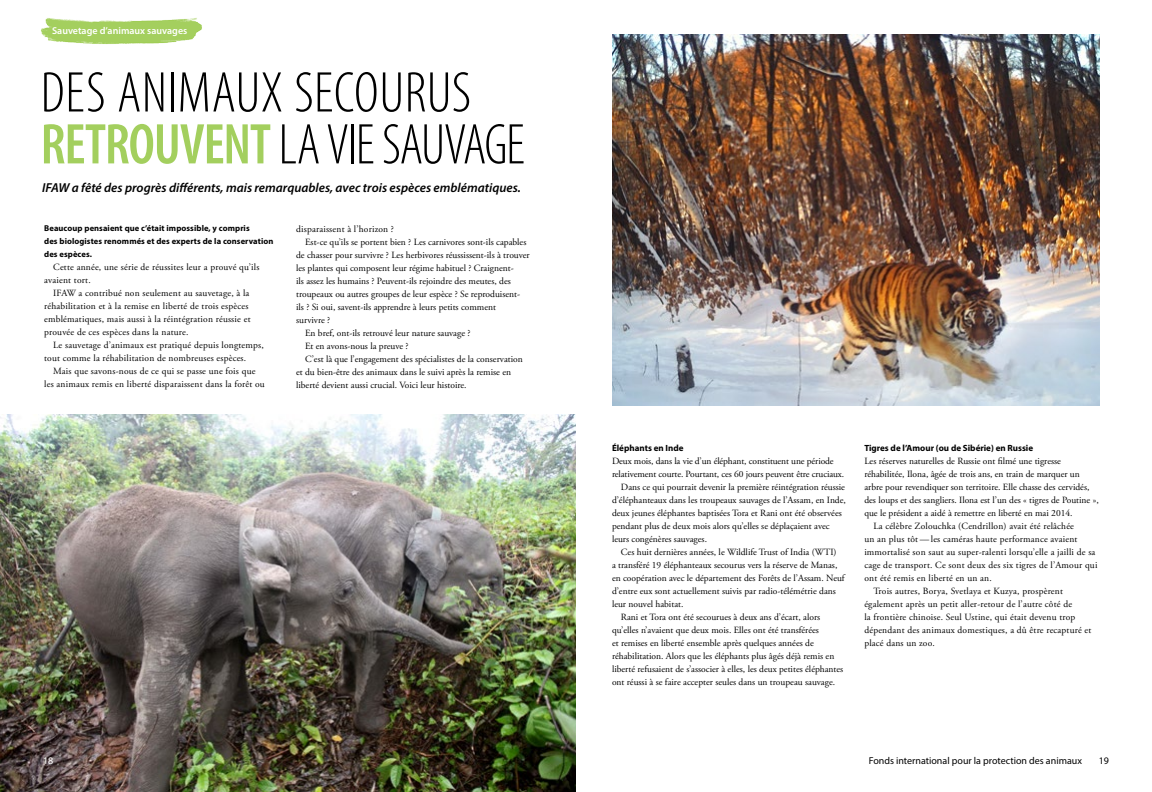
<style>
.page{position:relative;width:1152px;height:792px;background:#fff}
.page>*{position:absolute;margin:0;border:0;box-sizing:border-box;transform-origin:0 0}
.t1{font:300 condensed 57.9px/51.9px "Myriad Pro";color:#000}
.t2{font:italic 600 13px "Myriad Pro";color:#000}
.t3{font:10px "Myriad Pro";color:#000}
.t4{font:600 10px "Myriad Pro";color:#fff}
.t5{font:10px "Myriad Pro";color:#fff}
.t6{font:9.5px "Adobe Garamond Pro";color:#000}
.t7{font:9.5px/13px "Adobe Garamond Pro";letter-spacing:.02em;color:#000}
.t8{font:700 9px "Myriad Pro";color:#000}
.t9{font:700 8.5px/13px "Myriad Pro";letter-spacing:.01em;color:#000}
.s1{font-weight:600;color:#a3cf5e}
</style>
<div class="page">
<img style="left:41px;top:18px;width:161px;height:26px">
<img style="left:0;top:414px;width:576px;height:378px">
<img style="left:612px;top:35px;width:487px;height:370px">
<p class="t4" style="left:52px;top:24px;width:137px">Sauvetage d’animaux sauvages</p>
<h1 class="t1" style="left:41px;top:66px;width:486px">DES ANIMAUX SECOURUS<br><span class="s1">RETROUVENT</span> LA VIE SAUVAGE</h1>
<h2 class="t2" style="left:42px;top:180px;width:480px">IFAW a fêté des progrès différents, mais remarquables, avec trois espèces emblématiques.</h2>
<p class="t9" style="left:44px;top:222px;width:231px">Beaucoup pensaient que c’était impossible, y compris<br>des biologistes renommés et des experts de la conservation des espèces.</p>
<p class="t7" style="left:44px;top:261px;width:217px;text-indent:9px">Cette année, une série de réussites leur a prouvé qu’ils avaient tort.</p>
<p class="t7" style="left:44px;top:287px;width:208px;text-indent:9px">IFAW a contribué non seulement au sauvetage, à la réhabilitation et à la remise en liberté de trois espèces emblématiques, mais aussi à la réintégration réussie et prouvée de ces espèces dans la nature.</p>
<p class="t7" style="left:44px;top:339px;width:221px;text-indent:9px">Le sauvetage d’animaux est pratiqué depuis longtemps, tout comme la réhabilitation de nombreuses espèces.</p>
<p class="t7" style="left:44px;top:365px;width:222px;text-align:center">Mais que savons-nous de ce qui se passe une fois que<br>les animaux remis en liberté disparaissent dans la forêt ou</p>
<p class="t7" style="left:296px;top:223px;width:99px">disparaissent à l’horizon ?</p>
<p class="t6" style="left:305px;top:236px;width:223px">Est-ce qu’ils se portent bien ? Les carnivores sont-ils capables</p>
<p class="t6" style="left:296px;top:249px;width:235px">de chasser pour survivre ? Les herbivores réussissent-ils à trouver</p>
<p class="t6" style="left:296px;top:262px;width:219px">les plantes qui composent leur régime habituel ? Craignent-</p>
<p class="t6" style="left:296px;top:275px;width:216px">ils assez les humains ? Peuvent-ils rejoindre des meutes, des</p>
<p class="t6" style="left:296px;top:288px;width:226px">troupeaux ou autres groupes de leur espèce ? Se reproduisent-</p>
<p class="t6" style="left:296px;top:301px;width:201px">ils ? Si oui, savent-ils apprendre à leurs petits comment</p>
<p class="t6" style="left:296px;top:314px;width:36px">survivre ?</p>
<p class="t6" style="left:305px;top:327px;width:167px">En bref, ont-ils retrouvé leur nature sauvage ?</p>
<p class="t6" style="left:305px;top:340px;width:105px">Et en avons-nous la preuve ?</p>
<p class="t6" style="left:305px;top:353px;width:219px">C’est là que l’engagement des spécialistes de la conservation</p>
<p class="t6" style="left:296px;top:366px;width:217px">et du bien-être des animaux dans le suivi après la remise en</p>
<p class="t6" style="left:296px;top:379px;width:172px">liberté devient aussi crucial. Voici leur histoire.</p>
<p class="t5" style="left:43px;top:754px;width:12px">18</p>
<p class="t8" style="left:612px;top:442px;width:73px">Éléphants en Inde</p>
<p class="t6" style="left:612px;top:455px;width:223px">Deux mois, dans la vie d’un éléphant, constituent une période</p>
<p class="t6" style="left:612px;top:468px;width:234px">relativement courte. Pourtant, ces 60 jours peuvent être cruciaux.</p>
<p class="t6" style="left:621px;top:481px;width:226px">Dans ce qui pourrait devenir la première réintégration réussie</p>
<p class="t6" style="left:612px;top:494px;width:235px">d’éléphanteaux dans les troupeaux sauvages de l’Assam, en Inde,</p>
<p class="t6" style="left:612px;top:507px;width:231px">deux jeunes éléphantes baptisées Tora et Rani ont été observées</p>
<p class="t6" style="left:612px;top:520px;width:219px">pendant plus de deux mois alors qu’elles se déplaçaient avec</p>
<p class="t6" style="left:612px;top:533px;width:97px">leurs congénères sauvages.</p>
<p class="t6" style="left:621px;top:546px;width:217px">Ces huit dernières années, le Wildlife Trust of India (WTI)</p>
<p class="t6" style="left:612px;top:559px;width:227px">a transféré 19 éléphanteaux secourus vers la réserve de Manas,</p>
<p class="t6" style="left:612px;top:572px;width:234px">en coopération avec le département des Forêts de l’Assam. Neuf</p>
<p class="t6" style="left:612px;top:585px;width:225px">d’entre eux sont actuellement suivis par radio-télémétrie dans</p>
<p class="t6" style="left:612px;top:598px;width:73px">leur nouvel habitat.</p>
<p class="t6" style="left:621px;top:611px;width:201px">Rani et Tora ont été secourues à deux ans d’écart, alors</p>
<p class="t6" style="left:612px;top:624px;width:208px">qu’elles n’avaient que deux mois. Elles ont été transférées</p>
<p class="t6" style="left:612px;top:637px;width:203px">et remises en liberté ensemble après quelques années de</p>
<p class="t6" style="left:612px;top:650px;width:224px">réhabilitation. Alors que les éléphants plus âgés déjà remis en</p>
<p class="t6" style="left:612px;top:663px;width:233px">liberté refusaient de s’associer à elles, les deux petites éléphantes</p>
<p class="t6" style="left:612px;top:676px;width:225px">ont réussi à se faire accepter seules dans un troupeau sauvage.</p>
<p class="t8" style="left:864px;top:442px;width:170px">Tigres de l’Amour (ou de Sibérie) en Russie</p>
<p class="t6" style="left:864px;top:455px;width:198px">Les réserves naturelles de Russie ont filmé une tigresse</p>
<p class="t6" style="left:864px;top:468px;width:217px">réhabilitée, Ilona, âgée de trois ans, en train de marquer un</p>
<p class="t6" style="left:864px;top:481px;width:227px">arbre pour revendiquer son territoire. Elle chasse des cervidés,</p>
<p class="t6" style="left:864px;top:494px;width:236px">des loups et des sangliers. Ilona est l’un des « tigres de Poutine »,</p>
<p class="t6" style="left:864px;top:507px;width:210px">que le président a aidé à remettre en liberté en mai 2014.</p>
<p class="t7" style="left:873px;top:520px;width:202px">La célèbre Zolouchka (Cendrillon) avait été relâchée</p>
<p class="t7" style="left:864px;top:533px;width:215px">un an plus tôt—les caméras haute performance avaient</p>
<p class="t7" style="left:864px;top:546px;width:233px">immortalisé son saut au super-ralenti lorsqu’elle a jailli de sa</p>
<p class="t7" style="left:864px;top:559px;width:235px">cage de transport. Ce sont deux des six tigres de l’Amour qui</p>
<p class="t7" style="left:864px;top:572px;width:129px">ont été remis en liberté en un an.</p>
<p class="t7" style="left:873px;top:585px;width:191px">Trois autres, Borya, Svetlaya et Kuzya, prospèrent</p>
<p class="t7" style="left:864px;top:598px;width:209px">également après un petit aller-retour de l’autre côté de</p>
<p class="t7" style="left:864px;top:611px;width:213px">la frontière chinoise. Seul Ustine, qui était devenu trop</p>
<p class="t7" style="left:864px;top:624px;width:229px">dépendant des animaux domestiques, a dû être recapturé et</p>
<p class="t7" style="left:864px;top:637px;width:72px">placé dans un zoo.</p>
<p class="t3" style="left:869px;top:754px;width:215px">Fonds international pour la protection des animaux</p>
<p class="t3" style="left:1099px;top:754px;width:12px">19</p>
</div>
